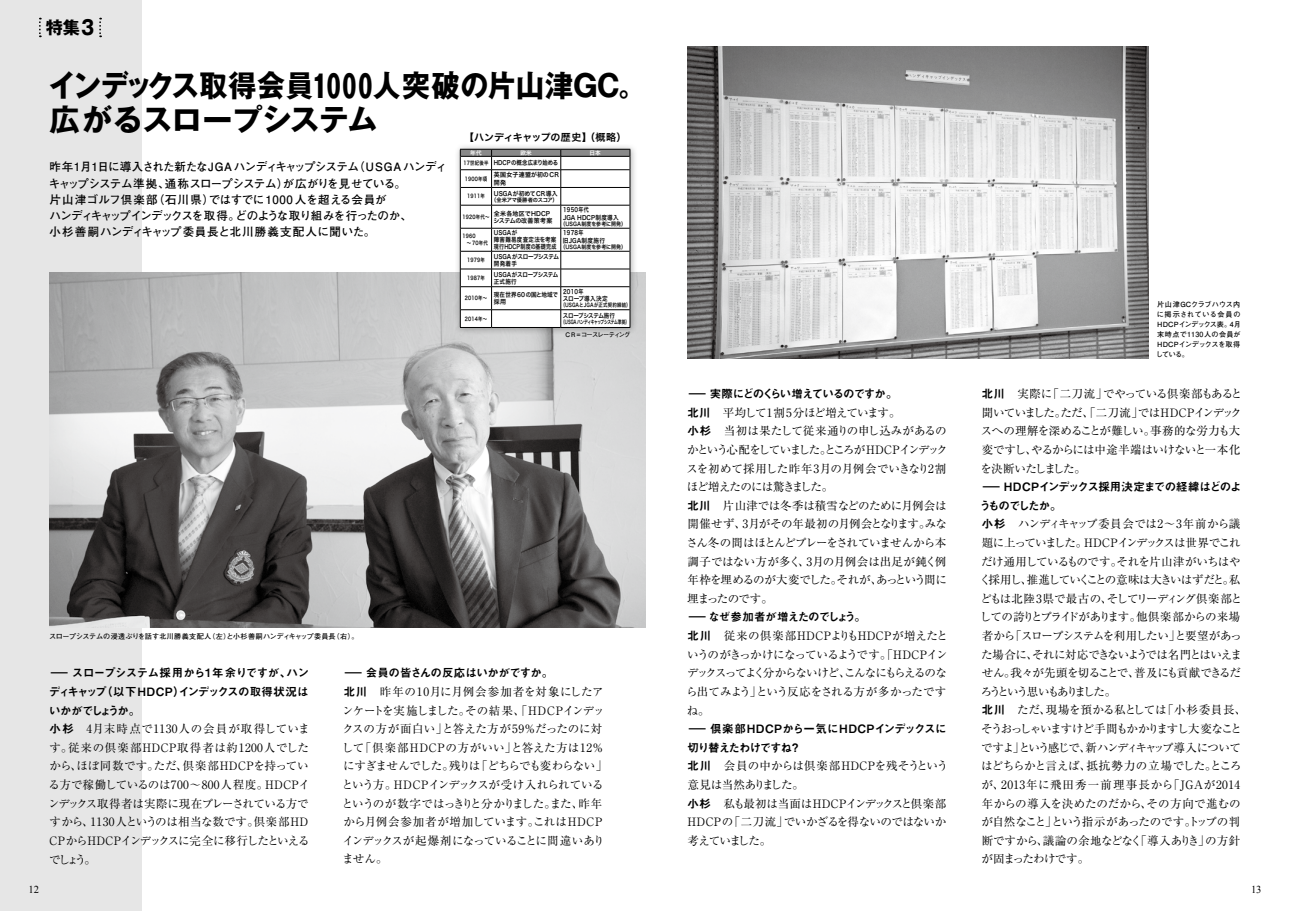
<style>
.page{position:relative;width:1290px;height:911px;background:#fff}
.page>*{position:absolute;margin:0;border:0;box-sizing:border-box;transform-origin:0 0}
.t1{font:700 30.12px/33.6px "Gothic MB101 Pro";letter-spacing:-.01em;color:#000;scale:.93 1}
.t2{font:700 17.25px "Gothic MB101 Pro";color:#000}
.t3{font:11.5px/18.6px "Ryumin Pro";letter-spacing:-.035em;color:#000}
.t4{font:11.5px/18.6px "Ryumin Pro";letter-spacing:-.015em;color:#000}
.t5{font:11.5px/18.6px "Ryumin Pro";letter-spacing:-.055em;color:#000}
.t6{font:11.5px/18.6px "Ryumin Pro";letter-spacing:.025em;color:#000}
.t7{font:700 11.5px/16.2px "Futo Go B101 Pro";letter-spacing:-.03em;color:#000}
.t8{font:11.5px/18.6px "Midashi Go Pro MB31";letter-spacing:-.075em;color:#000;scale:2 1}
.t9{font:11.5px "Midashi Go Pro MB31";letter-spacing:-.105em;color:#000;scale:2 1}
.t10{font:11.5px "Midashi Go Pro MB31";letter-spacing:-.035em;color:#000;scale:2 1}
.t11{font:10.62px "Times New Roman";color:#000}
.t12{font:10px "Hira Kaku Pro W6";letter-spacing:-.04em;color:#000}
.t13{font:700 7.12px/10px "Futo Go B101 Pro";letter-spacing:.015em;color:#000;text-align:justify}
.t14{font:6.25px/7.1px "Hira Kaku Pro N W6";letter-spacing:.05em;color:#000;scale:.8 1}
.t15{font:6.25px/7.1px "Hira Kaku Pro N W6";letter-spacing:.05em;color:#000;scale:.88 1}
.t16{font:6.25px/7.1px "Hira Kaku Pro N W6";letter-spacing:.025em;color:#000;scale:.95 1}
.t17{font:6.25px "Hira Kaku Pro N W6";color:#000;scale:.85 1}
.t18{font:6.25px/7.1px "Hira Kaku Pro N W6";letter-spacing:-.03em;color:#000;scale:.89 1}
.t19{font:6.25px/7.1px "Hira Kaku Pro N W6";letter-spacing:-.03em;color:#000;scale:.88 1}
.t20{font:6.25px/7.1px "Hira Kaku Pro N W6";letter-spacing:.05em;color:#000;scale:.95 1}
.t21{font:6.25px "Hira Kaku Pro N W6";color:#000;scale:.93 1}
.t22{font:700 6.25px "Futo Go B101 Pro";letter-spacing:-.13em;color:#000}
.t23{font:6.25px "Hira Kaku Pro N W6";letter-spacing:-.06em;color:#000;scale:.88 1}
.t24{font:5.62px "Hira Kaku Pro N W6";color:#fff}
.t25{font:5.5px/7.1px "Hira Kaku Pro N W6";letter-spacing:.05em;color:#000;scale:.8 1}
.t26{font:5.5px "Hira Kaku Pro N W6";color:#000;scale:.9 1}
.t27{font:5.5px "Hira Kaku Pro N W6";letter-spacing:-.065em;color:#000;scale:.68 1}
.t28{font:5.5px "Hira Kaku Pro N W6";letter-spacing:-.04em;color:#000;scale:.95 1}
.s1{font-size:19.88px}
.s2{font-size:31px}
.s3{font-size:5.5px}
.s4{font-family:"Midashi Go Pr 5 MB31"}
</style>
<div class="page">
<div style="left:0;top:0;width:142px;height:911px;background:#e6e6e6"></div>
<img style="left:687px;top:46px;width:461px;height:312px">
<svg style="left:39px;top:18px;width:2px;height:19px"></svg>
<svg style="left:99px;top:18px;width:2px;height:19px"></svg>
<img style="left:50px;top:273px;width:595px;height:354px">
<div style="left:454px;top:143px;width:184px;height:193px;background:#000;opacity:.3"></div>
<svg style="left:460px;top:149px;width:171px;height:178px"></svg>
<hr style="left:460px;top:327px;width:31px;height:1px;background:#000">
<hr style="left:491px;top:327px;width:70px;height:1px;background:#000">
<hr style="left:561px;top:327px;width:69px;height:1px;background:#000">
<h2 class="t2" style="left:46px;top:13px;width:50px">特集<span class="s1">3</span></h2>
<h1 class="t1" style="left:49px;top:65px;width:644px">インデックス取得会員<span class="s2">1000</span>人突破の片山津ＧＣ。広がるスロープシステム</h1>
<p class="t7" style="left:49px;top:157px;width:399px">昨年1月1日に導入された新たなJGA ハンディキャップシステム（USGA ハンディキャップシステム準拠、通称スロープシステム）が広がりを見せている。<br>片山津ゴルフ倶楽部（石川県）ではすでに1000人を超える会員が<br>ハンディキャップインデックスを取得。どのような取り組みを行ったのか、<br>小杉善嗣ハンディキャップ委員長と北川勝義支配人に聞いた。</p>
<p class="t12" style="left:464px;top:128px;width:164px">【ハンディキャップの歴史】（概略）</p>
<p class="t24" style="left:470px;top:148px;width:13px">年代</p>
<p class="t24" style="left:520px;top:148px;width:13px">欧米</p>
<p class="t24" style="left:589px;top:148px;width:13px">日本</p>
<p class="t17" style="left:463px;top:157px;width:113px"><span class="s3">17世紀後半</span> HDCPの概念広まり始める</p>
<p class="t25" style="left:465px;top:175px;width:30px">1900年頃</p>
<p class="t20" style="left:494px;top:171px;width:70px">英国女子連盟が初のCR開発</p>
<p class="t25" style="left:467px;top:192px;width:24px">1911年</p>
<p class="t21" style="left:494px;top:187px;width:70px">USGAが初めてCR導入</p>
<p class="t28" style="left:491px;top:195px;width:72px">（全米アマ優勝者のスコア）</p>
<p class="t25" style="left:462px;top:213px;width:35px">1920年代～</p>
<p class="t16" style="left:493px;top:209px;width:63px">全米各地区でHDCPシステムの改善策考案</p>
<p class="t14" style="left:563px;top:206px;width:71px">1950年代<br>JGA HDCP制度導入</p>
<p class="t26" style="left:560px;top:219px;width:74px">（USGA制度を参考に開発）</p>
<p class="t25" style="left:462px;top:232px;width:33px">1960<br>　～70年代</p>
<p class="t15" style="left:494px;top:229px;width:73px">USGAが<br>障害難易度査定法を考案現行HDCP制度の基礎完成</p>
<p class="t14" style="left:563px;top:229px;width:54px">1978年<br>旧JGA制度施行</p>
<p class="t26" style="left:560px;top:242px;width:74px">（USGA制度を参考に開発）</p>
<p class="t25" style="left:467px;top:256px;width:24px">1979年</p>
<p class="t18" style="left:494px;top:253px;width:75px">USGA がスロープシステム開発着手</p>
<p class="t25" style="left:467px;top:274px;width:24px">1987年</p>
<p class="t19" style="left:494px;top:270px;width:75px">USGA がスロープシステム正式施行</p>
<p class="t25" style="left:465px;top:294px;width:29px">2010年〜</p>
<p class="t15" style="left:494px;top:291px;width:75px">現在世界60の国と地域で採用</p>
<p class="t14" style="left:563px;top:288px;width:58px">2010年<br>スロープ導入決定</p>
<p class="t25" style="left:561px;top:301px;width:89px">（USGAとJGAが正式契約締結）</p>
<p class="t25" style="left:465px;top:315px;width:29px">2014年〜</p>
<p class="t23" style="left:563px;top:310px;width:61px">スロープシステム施行</p>
<p class="t27" style="left:561px;top:317px;width:102px">（USGA ハンディキャップシステム準拠）</p>
<p class="t22" style="left:565px;top:330px;width:66px">C R = コースレーティング</p>
<p class="t13" style="left:49px;top:630px;width:311px">スロープシステムの浸透ぶりを話す北川勝義支配人（左）と小杉善嗣ハンディキャップ委員長（右）。</p>
<p class="t8" style="left:48px;top:662px;width:132px;text-align:justify">－スロープシステム採用から1年余りですが、ハンディキャップ（以下HDCP）インデックスの取得状況はいかがでしょうか。</p>
<p class="t6" style="left:48px;top:719px;width:263px"><span class="s4">小杉</span>　4月末時点で1130人の会員が取得しています。従来の倶楽部HDCP取得者は約1200人でしたから、ほぼ同数です。ただ、倶楽部HDCPを持っている方で稼働しているのは700〜800人程度。HDCPインデックス取得者は実際に現在プレーされている方ですから、1130人というのは相当な数です。倶楽部HD<br>CPからHDCPインデックスに完全に移行したといえるでしょう。</p>
<p class="t10" style="left:342px;top:664px;width:107px">－会員の皆さんの反応はいかがですか。</p>
<p class="t4" style="left:342px;top:681px;width:267px"><span class="s4">北川</span>　昨年の10月に月例会参加者を対象にしたアンケートを実施しました。その結果、「HDCPインデックスの方が面白い」と答えた方が59%だったのに対して「倶楽部HDCPの方がいい」と答えた方は12%にすぎませんでした。残りは「どちらでも変わらない」という方。HDCPインデックスが受け入れられているというのが数字ではっきりと分かりました。また、昨年から月例会参加者が増加しています。これはHDCPインデックスが起爆剤になっていることに間違いありません。</p>
<p class="t9" style="left:686px;top:384px;width:107px">－実際にどのくらい増えているのですか。</p>
<p class="t3" style="left:686px;top:402px;width:263px"><span class="s4">北川</span>　平均して1割5分ほど増えています。<br><span class="s4">小杉</span>　当初は果たして従来通りの申し込みがあるのかという心配をしていました。ところがHDCPインデックスを初めて採用した昨年3月の月例会でいきなり2割ほど増えたのには驚きました。<br><span class="s4">北川</span>　片山津では冬季は積雪などのために月例会は開催せず、3月がその年最初の月例会となります。みなさん冬の間はほとんどプレーをされていませんから本調子ではない方が多く、3月の月例会は出足が鈍く例年枠を埋めるのが大変でした。それが、あっという間に埋まったのです。</p>
<p class="t8" style="left:686px;top:606px;width:92px">－なぜ参加者が増えたのでしょう。</p>
<p class="t5" style="left:686px;top:625px;width:263px"><span class="s4">北川</span>　従来の倶楽部HDCPよりもHDCPが増えたというのがきっかけになっているようです。「HDCPインデックスってよく分からないけど、こんなにもらえるのなら出てみよう」という反応をされる方が多かったですね。</p>
<p class="t8" style="left:686px;top:718px;width:132px">－倶楽部HDCPから一気にHDCPインデックスに切り替えたわけですね？</p>
<p class="t3" style="left:687px;top:756px;width:262px"><span class="s4">北川</span>　会員の中からは倶楽部HDCPを残そうという意見は当然ありました。<br><span class="s4">小杉</span>　私も最初は当面はHDCPインデックスと倶楽部<br>HDCPの「二刀流」でいかざるを得ないのではないか考えていました。</p>
<p class="t13" style="left:1156px;top:298px;width:86px">片山津GCクラブハウス内に掲示されている会員のHDCPインデックス表。4月末時点で1130人の会員がHDCPインデックスを取得している。</p>
<p class="t5" style="left:980px;top:384px;width:263px"><span class="s4">北川</span>　実際に「二刀流」でやっている倶楽部もあると聞いていました。ただ、「二刀流」ではHDCPインデックスへの理解を深めることが難しい。事務的な労力も大変ですし、やるからには中途半端はいけないと一本化を決断いたしました。</p>
<p class="t8" style="left:979px;top:476px;width:132px">－HDCPインデックス採用決定までの経緯はどのようものでしたか。</p>
<p class="t3" style="left:979px;top:514px;width:268px"><span class="s4">小杉</span>　ハンディキャップ委員会では2〜3年前から議題に上っていました。HDCPインデックスは世界でこれだけ通用しているものです。それを片山津がいちはやく採用し、推進していくことの意味は大きいはずだと。私どもは北陸3県で最古の、そしてリーディング倶楽部としての誇りとプライドがあります。他倶楽部からの来場者から「スロープシステムを利用したい」と要望があった場合に、それに対応できないようでは名門とはいえません。我々が先頭を切ることで、普及にも貢献できるだろうという思いもありました。<br><span class="s4">北川</span>　ただ、現場を預かる私としては「小杉委員長、そうおっしゃいますけど手間もかかりますし大変なことですよ」という感じで、新ハンディキャップ導入についてはどちらかと言えば、抵抗勢力の立場でした。ところが、2013年に飛田秀一前理事長から「JGAが2014年からの導入を決めたのだから、その方向で進むのが自然なこと」という指示があったのです。トップの判断ですから、議論の余地などなく「導入ありき」の方針が固まったわけです。</p>
<p class="t11" style="left:28px;top:882px;width:12px">12</p>
<p class="t11" style="left:1251px;top:882px;width:12px">13</p>
</div>
